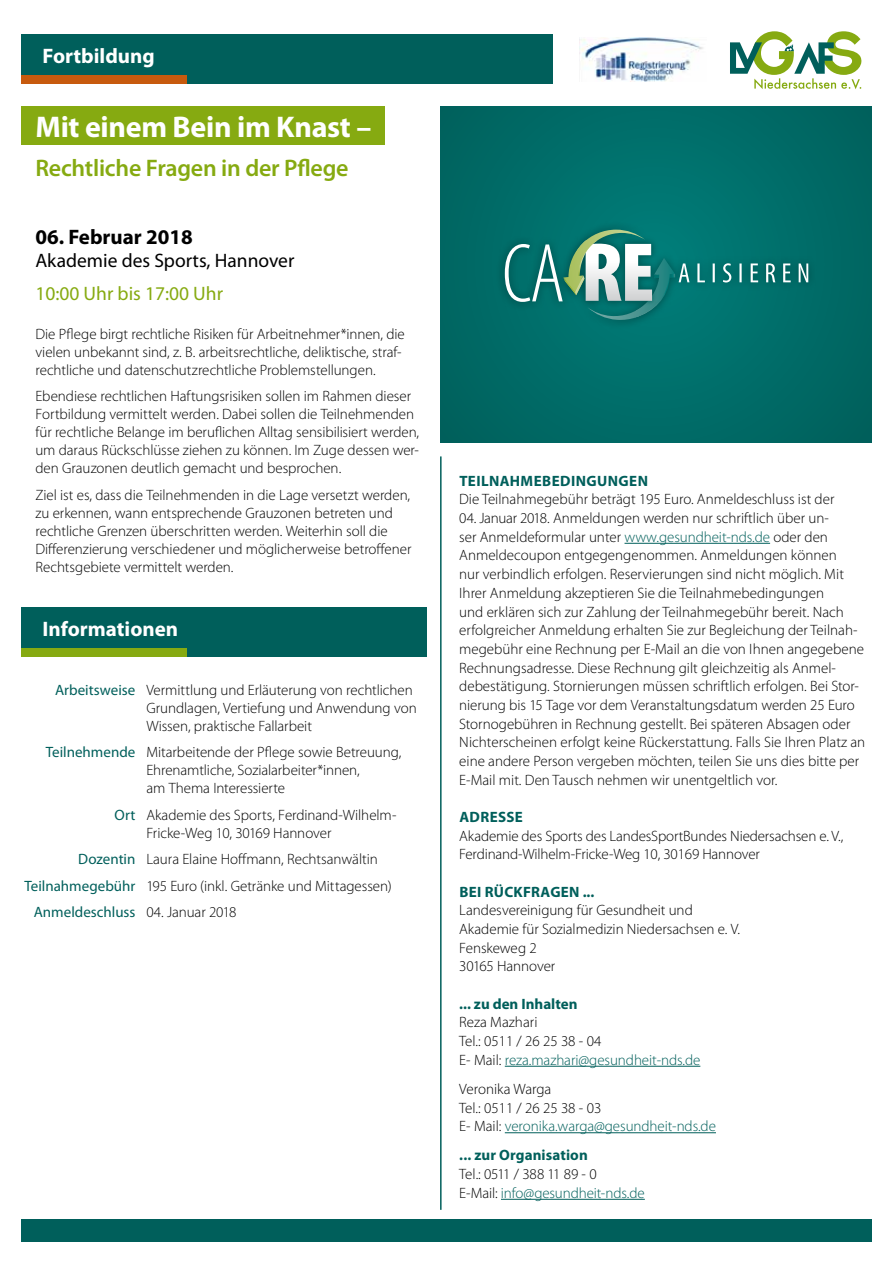
<style>
.page{position:relative;width:893px;height:1263px;background:#fff}
.page>*{position:absolute;margin:0;border:0;box-sizing:border-box;transform-origin:0 0}
.t1{font:700 30px "Myriad Pro";letter-spacing:-.01em;color:#fff}
.t2{font:600 24px "Myriad Pro";letter-spacing:-.01em;color:#86aa11}
.t3{font:700 21px "Myriad Pro";color:#fff}
.t4{font:700 21px "Myriad Pro";color:#000}
.t5{font:19.5px "Myriad Pro";color:#000}
.t6{font:19.5px "Myriad Pro";color:#86aa11}
.t7{font:300 15px/18.8px "Myriad Pro";color:#000}
.t8{font:15px/26.5px "Myriad Pro";color:#005f5b;text-align:right}
.t9{font:700 15px "Myriad Pro";letter-spacing:.02em;color:#005f5b}
.t10{font:700 15px "Myriad Pro";color:#005f5b}
.s1{color:#005f5b}
</style>
<div class="page">
<div style="left:21px;top:34px;width:532px;height:49px;background:#005f5b"></div>
<img style="left:579px;top:37px;width:124px;height:45px">
<div style="left:21px;top:106px;width:364px;height:39px;background:#86aa11"></div>
<svg style="left:730px;top:31px;width:131px;height:58px"></svg>
<hr style="left:440px;top:456px;width:2px;height:754px;background:#005f5b">
<hr style="left:624px;top:543px;width:146px;height:1px;background:#005f5b">
<hr style="left:505px;top:1066px;width:195px;height:1px;background:#005f5b">
<hr style="left:505px;top:1132px;width:211px;height:1px;background:#005f5b">
<hr style="left:501px;top:1199px;width:144px;height:1px;background:#005f5b">
<div style="left:21px;top:75px;width:166px;height:9px;background:#c75a0e"></div>
<div style="left:21px;top:1219px;width:851px;height:23px;background:#005f5b"></div>
<div style="left:441px;top:106px;width:431px;height:336px;background:#006b67"></div>
<div style="left:496px;top:221px;width:322px;height:108px;background:#00716c"></div>
<svg style="left:505px;top:230px;width:303px;height:91px"></svg>
<div style="left:21px;top:607px;width:406px;height:50px;background:#005f5b"></div>
<div style="left:21px;top:648px;width:166px;height:9px;background:#86aa11"></div>
<h3 class="t3" style="left:43px;top:42px;width:114px">Fortbildung</h3>
<h1 class="t1" style="left:35px;top:107px;width:337px">Mit einem Bein im Knast –</h1>
<h2 class="t2" style="left:35px;top:152px;width:315px">Rechtliche Fragen in der Pflege</h2>
<h3 class="t4" style="left:35px;top:223px;width:159px">06. Februar 2018</h3>
<h3 class="t5" style="left:35px;top:249px;width:260px">Akademie des Sports, Hannover</h3>
<h3 class="t6" style="left:35px;top:281px;width:189px">10:00 Uhr bis 17:00 Uhr</h3>
<p class="t7" style="left:35px;top:325px;width:371px;line-height:18px">Die Pflege birgt rechtliche Risiken für Arbeitnehmer*innen, die vielen unbekannt sind, z. B. arbeitsrechtliche, deliktische, straf&shy;rechtliche und datenschutzrechtliche Problemstellungen.</p>
<p class="t7" style="left:35px;top:387px;width:385px;line-height:18px">Ebendiese rechtlichen Haftungsrisiken sollen im Rahmen dieser Fortbildung vermittelt werden. Dabei sollen die Teilnehmenden für rechtliche Belange im beruflichen Alltag sensibilisiert werden, um daraus Rückschlüsse ziehen zu können. Im Zuge dessen wer&shy;den Grauzonen deutlich gemacht und besprochen.</p>
<p class="t7" style="left:35px;top:486px;width:377px;line-height:18px">Ziel ist es, dass die Teilnehmenden in die Lage versetzt werden, zu erkennen, wann entsprechende Grauzonen betreten und rechtliche Grenzen überschritten werden. Weiterhin soll die Differenzierung verschiedener und möglicherweise betroffener Rechtsgebiete vermittelt werden.</p>
<h3 class="t3" style="left:43px;top:616px;width:137px">Informationen</h3>
<p class="t8" style="left:55px;top:676px;width:82px">Arbeitsweise</p>
<p class="t8" style="left:46px;top:739px;width:91px">Teilnehmende</p>
<p class="t8" style="left:115px;top:801px;width:22px">Ort</p>
<p class="t8" style="left:24px;top:846px;width:112px">Dozentin<br>Teilnahmegebühr<br>Anmeldeschluss</p>
<p class="t7" style="left:146px;top:681px;width:272px;line-height:18px">Vermittlung und Erläuterung von rechtlichen<br>Grundlagen, Vertiefung und Anwendung von<br>Wissen, praktische Fallarbeit</p>
<p class="t7" style="left:146px;top:743px;width:257px;line-height:18px">Mitarbeitende der Pflege sowie Betreuung,<br>Ehrenamtliche, Sozialarbeiter*innen,<br>am Thema Interessierte</p>
<p class="t7" style="left:146px;top:806px;width:252px;line-height:18px">Akademie des Sports, Ferdinand-Wilhelm-<br>Fricke-Weg 10, 30169 Hannover</p>
<p class="t7" style="left:146px;top:846px;width:247px;line-height:26.5px">Laura Elaine Hoffmann, Rechtsanwältin<br>195 Euro (inkl. Getränke und Mittagessen)</p>
<p class="t7" style="left:146px;top:903px;width:92px">04. Januar 2018</p>
<p class="t9" style="left:459px;top:471px;width:190px">TEILNAHMEBEDINGUNGEN</p>
<p class="t7" style="left:459px;top:490px;width:377px">Die Teilnahmegebühr beträgt 195 Euro. Anmeldeschluss ist der</p>
<p class="t7" style="left:459px;top:509px;width:407px">04. Januar 2018. Anmeldungen werden nur schriftlich über un-<br>ser Anmeldeformular unter <span class="s1">www.gesundheit-nds.de</span> oder den Anmeldecoupon entgegengenommen. Anmeldungen können<br>nur verbindlich erfolgen. Reservierungen sind nicht möglich. Mit Ihrer Anmeldung akzeptieren Sie die Teilnahmebedingungen<br>und erklären sich zur Zahlung der Teilnahmegebühr bereit. Nach erfolgreicher Anmeldung erhalten Sie zur Begleichung der Teilnah&shy;megebühr eine Rechnung per E-Mail an die von Ihnen angegebene Rechnungsadresse. Diese Rechnung gilt gleichzeitig als Anmel&shy;debestätigung. Stornierungen müssen schriftlich erfolgen. Bei Stor&shy;nierung bis 15 Tage vor dem Veranstaltungsdatum werden 25 Euro Stornogebühren in Rechnung gestellt. Bei späteren Absagen oder Nichterscheinen erfolgt keine Rückerstattung. Falls Sie Ihren Platz an eine andere Person vergeben möchten, teilen Sie uns dies bitte per E-Mail mit. Den Tausch nehmen wir unentgeltlich vor.</p>
<p class="t9" style="left:459px;top:807px;width:65px">ADRESSE</p>
<p class="t7" style="left:459px;top:826px;width:385px">Akademie des Sports des LandesSportBundes Niedersachsen e. V.,<br>Ferdinand-Wilhelm-Fricke-Weg 10, 30169 Hannover</p>
<p class="t9" style="left:459px;top:882px;width:137px">BEI RÜCKFRAGEN ...</p>
<p class="t7" style="left:459px;top:901px;width:282px">Landesvereinigung für Gesundheit und<br>Akademie für Sozialmedizin Niedersachsen e. V.<br>Fenskeweg 2<br>30165 Hannover</p>
<p class="t10" style="left:459px;top:994px;width:120px">... zu den Inhalten</p>
<p class="t7" style="left:459px;top:1013px;width:243px">Reza Mazhari<br>Tel.: 0511 / 26 25 38 - 04<br>E- Mail: <span class="s1">reza.mazhari@gesundheit-nds.de</span></p>
<p class="t7" style="left:459px;top:1079px;width:258px">Veronika Warga<br>Tel.: 0511 / 26 25 38 - 03<br>E- Mail: <span class="s1">veronika.warga@gesundheit-nds.de</span></p>
<p class="t9" style="left:459px;top:1145px;width:130px">... zur Organisation</p>
<p class="t7" style="left:459px;top:1165px;width:187px">Tel.: 0511 / 388 11 89 - 0<br>E-Mail: <span class="s1">info@gesundheit-nds.de</span></p>
</div>
